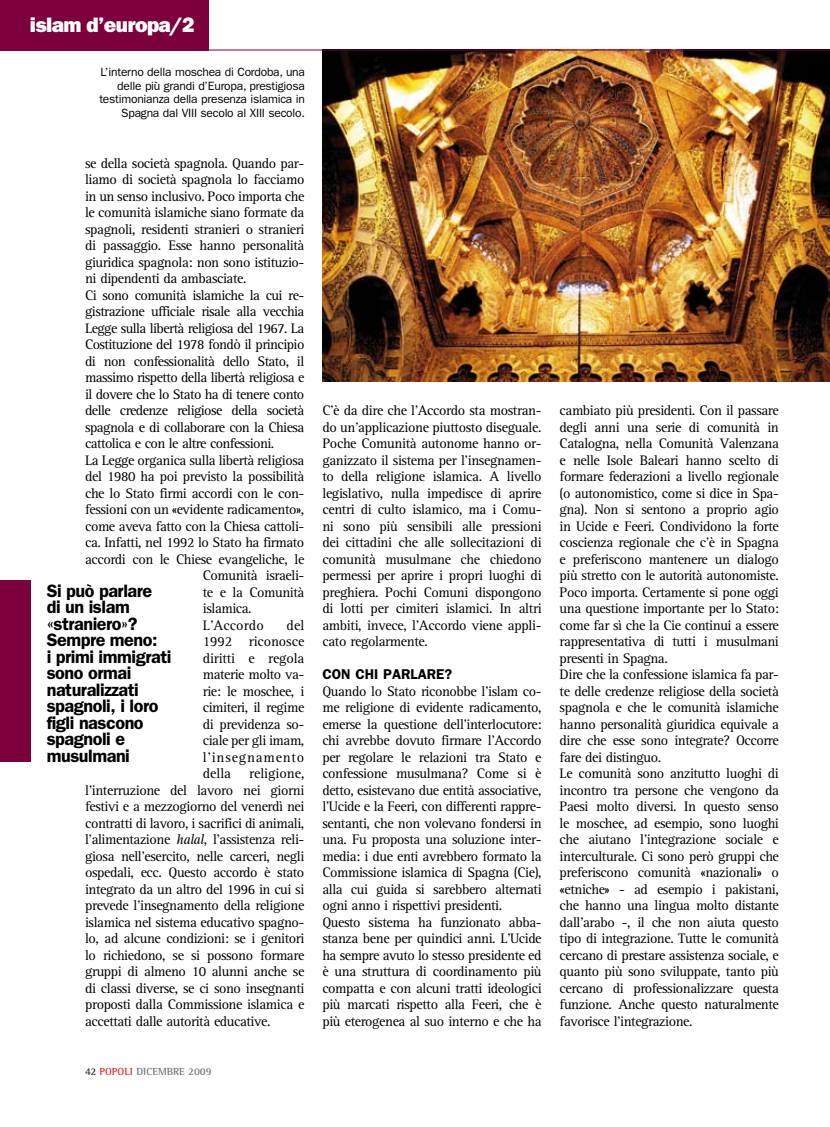
<style>
.page{position:relative;width:830px;height:1127px;background:#fff}
.page>*{position:absolute;margin:0;border:0;box-sizing:border-box;transform-origin:0 0}
.t1{font:21px "ITC Franklin Gothic Std Hvy";letter-spacing:-.03em;color:#fff}
.t2{font:600 18px/16.5px "ITC Franklin Gothic Std";letter-spacing:-.025em;color:#000}
.t3{font:14.25px/16.5px "Rotis Serif";letter-spacing:-.03em;color:#000;text-align:justify}
.t4{font:600 14.25px "ITC Franklin Gothic Std";color:#000}
.t5{font:14.25px "Rotis Serif";letter-spacing:.005em;color:#000}
.t6{font:12px/13.5px "ITC Franklin Gothic Std";letter-spacing:-.02em;color:#000;text-align:right}
.t7{font:700 10.5px "Rotis Semi Serif";color:#707173}
.s1{font-style:italic}
.s2{color:#28282a}
.s3{color:#e42121}
</style>
<div class="page">
<img style="left:322px;top:51px;width:507px;height:331px">
<div style="left:0;top:581px;width:30px;height:181px;background:#7b003b"></div>
<div style="left:0;top:0;width:208px;height:50px;background:#7b003b"></div>
<hr style="left:0;top:50px;width:829px;height:1px;background:#7b003b">
<h1 class="t1" style="left:30px;top:12px;width:166px">islam d’europa/2</h1>
<p class="t6" style="left:99px;top:66px;width:207px">L’interno della moschea di Cordoba, una delle più grandi d’Europa, prestigiosa testimonianza della presenza islamica in Spagna dal VIII secolo al XIII secolo.</p>
<p class="t3" style="left:85px;top:155px;width:221px">se della società spagnola. Quando par-</p>
<p class="t3" style="left:85px;top:171px;width:221px">liamo di società spagnola lo facciamo</p>
<p class="t3" style="left:85px;top:188px;width:220px">in un senso inclusivo. Poco importa che</p>
<p class="t3" style="left:85px;top:204px;width:221px">le comunità islamiche siano formate da</p>
<p class="t3" style="left:85px;top:221px;width:221px">spagnoli, residenti stranieri o stranieri</p>
<p class="t3" style="left:85px;top:237px;width:221px">di passaggio. Esse hanno personalità</p>
<p class="t3" style="left:85px;top:254px;width:221px">giuridica spagnola: non sono istituzio-</p>
<p class="t3" style="left:85px;top:270px;width:163px">ni dipendenti da ambasciate.</p>
<p class="t3" style="left:85px;top:287px;width:220px">Ci sono comunità islamiche la cui re-</p>
<p class="t3" style="left:85px;top:303px;width:221px">gistrazione ufficiale risale alla vecchia</p>
<p class="t3" style="left:85px;top:320px;width:221px">Legge sulla libertà religiosa del 1967. La</p>
<p class="t3" style="left:85px;top:337px;width:221px">Costituzione del 1978 fondò il principio</p>
<p class="t3" style="left:85px;top:353px;width:220px">di non confessionalità dello Stato, il</p>
<p class="t3" style="left:85px;top:370px;width:221px">massimo rispetto della libertà religiosa e</p>
<p class="t3" style="left:85px;top:386px;width:221px">il dovere che lo Stato ha di tenere conto</p>
<p class="t3" style="left:85px;top:403px;width:221px">delle credenze religiose della società</p>
<p class="t3" style="left:85px;top:419px;width:220px">spagnola e di collaborare con la Chiesa</p>
<p class="t3" style="left:85px;top:436px;width:190px">cattolica e con le altre confessioni.</p>
<p class="t3" style="left:85px;top:452px;width:221px">La Legge organica sulla libertà religiosa</p>
<p class="t3" style="left:85px;top:469px;width:220px">del 1980 ha poi previsto la possibilità</p>
<p class="t3" style="left:85px;top:485px;width:221px">che lo Stato firmi accordi con le con-</p>
<p class="t3" style="left:85px;top:502px;width:221px">fessioni con un «evidente radicamento»,</p>
<p class="t3" style="left:85px;top:518px;width:221px">come aveva fatto con la Chiesa cattoli-</p>
<p class="t3" style="left:85px;top:535px;width:220px">ca. Infatti, nel 1992 lo Stato ha firmato</p>
<p class="t3" style="left:85px;top:551px;width:221px">accordi con le Chiese evangeliche, le</p>
<p class="t3" style="left:203px;top:568px;width:103px">Comunità israeli-</p>
<p class="t3" style="left:203px;top:584px;width:103px">te e la Comunità</p>
<p class="t3" style="left:203px;top:601px;width:50px">islamica.</p>
<p class="t5" style="left:203px;top:617px;width:62px">L’Accordo</p>
<p class="t2" style="left:47px;top:582px;width:126px">Si può parlare<br>di un islam «straniero»?<br>Sempre meno:<br>i primi immigrati sono ormai naturalizzati spagnoli, i loro figli nascono spagnoli e musulmani</p>
<p class="t3" style="left:203px;top:617px;width:103px;text-indent:84px">del 1992 riconosce diritti e regola materie molto va&shy;rie: le moschee, i cimiteri, il regime di previdenza so&shy;ciale per gli imam, l’insegnamento della</p>
<p class="t3" style="left:85px;top:766px;width:221px;text-indent:164px">religione, l’interruzione del lavoro nei giorni festivi e a mezzogiorno del venerdì nei contratti di lavoro, i sacrifici di animali, l’alimentazione <span class="s1">halal</span>, l’assistenza reli&shy;giosa nell’esercito, nelle carceri, negli ospedali, ecc. Questo accordo è stato integrato da un altro del 1996 in cui si prevede l’insegnamento della religione islamica nel sistema educativo spagno&shy;lo, ad alcune condizioni: se i genitori lo richiedono, se si possono formare gruppi di almeno 10 alunni anche se di classi diverse, se ci sono insegnanti proposti dalla Commissione islamica e accettati dalle autorità educative.</p>
<p class="t7" style="left:85px;top:1065px;width:128px"><span class="s2">42</span> <span class="s3">POPOLI</span> DICEMBRE 2009</p>
<p class="t3" style="left:322px;top:403px;width:221px">C’è da dire che l’Accordo sta mostran&shy;do un’applicazione piuttosto diseguale.<br>Poche Comunità autonome hanno or&shy;ganizzato il sistema per l’insegnamen&shy;to della religione islamica. A livello legislativo, nulla impedisce di aprire centri di culto islamico, ma i Comu&shy;ni sono più sensibili alle pressioni dei cittadini che alle sollecitazioni di comunità musulmane che chiedono permessi per aprire i propri luoghi di preghiera. Pochi Comuni dispongono di lotti per cimiteri islamici. In altri ambiti, invece, l’Accordo viene appli&shy;cato regolarmente.</p>
<p class="t4" style="left:322px;top:666px;width:131px">CON CHI PARLARE?</p>
<p class="t3" style="left:322px;top:683px;width:221px;text-align:left">Quando lo Stato riconobbe l’islam co&shy;me religione di evidente radicamento, emerse la questione dell’interlocutore: chi avrebbe dovuto firmare l’Accordo per regolare le relazioni tra Stato e confessione musulmana? Come si è detto, esistevano due entità associative, l’Ucide e la Feeri, con differenti rappre&shy;sentanti, che non volevano fondersi in una. Fu proposta una soluzione inter&shy;media: i due enti avrebbero formato la Commissione islamica di Spagna (Cie), alla cui guida si sarebbero alternati ogni anno i rispettivi presidenti.<br>Questo sistema ha funzionato abba&shy;stanza bene per quindici anni. L’Ucide ha sempre avuto lo stesso presidente ed è una struttura di coordinamento più compatta e con alcuni tratti ideologici più marcati rispetto alla Feeri, che è più eterogenea al suo interno e che ha</p>
<p class="t3" style="left:559px;top:403px;width:221px;text-align:left">cambiato più presidenti. Con il passare degli anni una serie di comunità in Catalogna, nella Comunità Valenzana e nelle Isole Baleari hanno scelto di formare federazioni a livello regionale (o autonomistico, come si dice in Spa&shy;gna). Non si sentono a proprio agio in Ucide e Feeri. Condividono la forte coscienza regionale che c’è in Spagna e preferiscono mantenere un dialogo più stretto con le autorità autonomiste.<br>Poco importa. Certamente si pone oggi una questione importante per lo Stato: come far sì che la Cie continui a essere rappresentativa di tutti i musulmani presenti in Spagna.<br>Dire che la confessione islamica fa par&shy;te delle credenze religiose della società spagnola e che le comunità islamiche hanno personalità giuridica equivale a dire che esse sono integrate? Occorre fare dei distinguo.<br>Le comunità sono anzitutto luoghi di incontro tra persone che vengono da Paesi molto diversi. In questo senso le moschee, ad esempio, sono luoghi che aiutano l’integrazione sociale e interculturale. Ci sono però gruppi che preferiscono comunità «nazionali» o «etniche» - ad esempio i pakistani, che hanno una lingua molto distante dall’arabo -, il che non aiuta questo tipo di integrazione. Tutte le comunità cercano di prestare assistenza sociale, e quanto più sono sviluppate, tanto più cercano di professionalizzare questa funzione. Anche questo naturalmente favorisce l’integrazione.</p>
</div>
